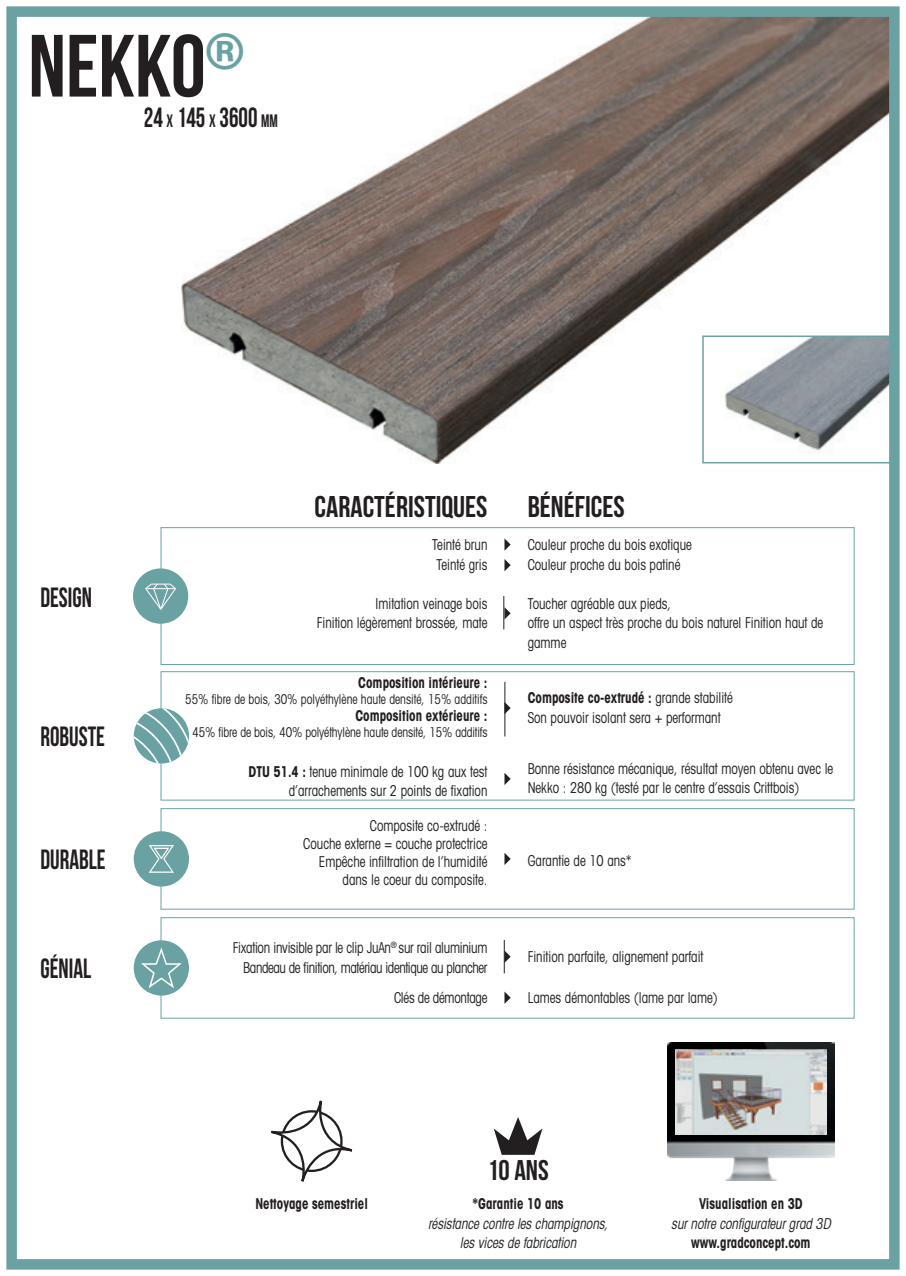
<style>
.page{position:relative;width:906px;height:1276px;background:#fff}
.page>*{position:absolute;margin:0;border:0;box-sizing:border-box;transform-origin:0 0}
.t1{font:88.05px "Bebas Neue";color:#231f20}
.t2{font:30px "Bebas Neue";color:#231f20}
.t3{font:28.5px "Bebas Neue";color:#231f20}
.t4{font:27.75px "Bebas Neue";color:#231f20;scale:.86 1}
.t5{font:condensed 15px/19.5px "Avant Garde";color:#231f20;scale:.86 1}
.t6{font:700 condensed 15px "Avant Garde";color:#231f20;scale:.86 1}
.t7{font:italic condensed 15px/19.5px "Avant Garde";color:#231f20;text-align:center;scale:.86 1}
.t8{font:condensed 15px "Avant Garde";letter-spacing:-.02em;color:#231f20;scale:.86 1}
.t9{font:condensed 15px "Avant Garde";letter-spacing:-.03em;color:#231f20;scale:.86 1}
.t10{font:condensed 13.5px "Avant Garde";letter-spacing:-.005em;color:#231f20;scale:.86 1}
.s1{font-size:18px}
.s2{font-weight:700}
.s3{font-weight:400}
</style>
<div class="page">
<img style="left:182px;top:17px;width:706px;height:446px">
<img style="left:705px;top:338px;width:183px;height:122px">
<div style="left:702px;top:335px;width:190px;height:128px;border:2px solid #6aa2a3"></div>
<div style="left:6px;top:6px;width:893px;height:1263px;border:10px solid #6aa2a3"></div>
<img style="left:668px;top:1043px;width:166px;height:137px">
<img style="left:675px;top:1049px;width:152px;height:85px">
<svg style="left:269px;top:1101px;width:86px;height:169px"></svg>
<div style="left:161px;top:808px;width:693px;height:101px;border:1px solid #6aa2a3"></div>
<div style="left:161px;top:917px;width:693px;height:101px;border:1px solid #6aa2a3"></div>
<div style="left:161px;top:671px;width:693px;height:129px;border:1px solid #6aa2a3"></div>
<div style="left:161px;top:527px;width:693px;height:138px;border:1px solid #6aa2a3"></div>
<svg style="left:504px;top:853px;width:6px;height:12px"></svg>
<svg style="left:504px;top:991px;width:6px;height:13px"></svg>
<svg style="left:505px;top:951px;width:5px;height:12px"></svg>
<svg style="left:504px;top:538px;width:6px;height:13px"></svg>
<svg style="left:505px;top:702px;width:5px;height:12px"></svg>
<svg style="left:504px;top:773px;width:6px;height:12px"></svg>
<svg style="left:504px;top:559px;width:6px;height:12px"></svg>
<svg style="left:504px;top:607px;width:6px;height:12px"></svg>
<hr style="left:504px;top:940px;width:1px;height:33px;background:#231f20">
<svg style="left:134px;top:708px;width:55px;height:55px"></svg>
<div style="left:133px;top:568px;width:55px;height:56px;background:#6aa2a3;border-radius:50%"></div>
<svg style="left:145px;top:583px;width:31px;height:27px"></svg>
<div style="left:134px;top:831px;width:55px;height:55px;background:#6aa2a3;border-radius:50%"></div>
<svg style="left:149px;top:845px;width:25px;height:27px"></svg>
<div style="left:134px;top:940px;width:55px;height:55px;background:#6aa2a3;border-radius:50%"></div>
<svg style="left:139px;top:945px;width:45px;height:45px"></svg>
<svg style="left:494px;top:1117px;width:48px;height:37px"></svg>
<hr style="left:504px;top:682px;width:1px;height:54px;background:#231f20">
<hr style="left:503px;top:596px;width:1px;height:33px;background:#231f20">
<p class="t1" style="left:28px;top:18px;width:217px">NEKKO<sup>®</sup></p>
<p class="t4" style="left:144px;top:102px;width:157px">24 <span class="s1">X</span> 145 <span class="s1">X</span> 3600 <span class="s1">MM</span></p>
<p class="t4" style="left:40px;top:582px;width:62px">DESIGN</p>
<p class="t2" style="left:315px;top:490px;width:174px">CARACTÉRISTIQUES</p>
<p class="t2" style="left:527px;top:490px;width:98px">BÉNÉFICES</p>
<p class="t5" style="left:432px;top:535px;width:66px">Teinté brun</p>
<p class="t5" style="left:436px;top:554px;width:61px">Teinté gris</p>
<p class="t5" style="left:375px;top:593px;width:132px">Imitation veinage bois</p>
<p class="t5" style="left:317px;top:613px;width:200px">Finition légèrement brossée, mate</p>
<p class="t5" style="left:527px;top:535px;width:192px">Couleur proche du bois exotique</p>
<p class="t5" style="left:527px;top:554px;width:179px">Couleur proche du bois patiné</p>
<p class="t5" style="left:527px;top:593px;width:168px">Toucher agréable aux pieds,</p>
<p class="t5" style="left:527px;top:613px;width:345px">offre un aspect très proche du bois naturel Finition haut de gamme</p>
<p class="t4" style="left:40px;top:721px;width:77px">ROBUSTE</p>
<p class="t4" style="left:40px;top:844px;width:77px">DURABLE</p>
<p class="t4" style="left:40px;top:953px;width:61px">GÉNIAL</p>
<p class="t6" style="left:358px;top:673px;width:152px">Composition intérieure :</p>
<p class="t10" style="left:185px;top:691px;width:353px">55% fibre de bois, 30% polyéthylène haute densité, 15% additifs</p>
<p class="t6" style="left:355px;top:706px;width:155px">Composition extérieure :</p>
<p class="t10" style="left:192px;top:724px;width:345px">45% fibre de bois, 40% polyéthylène haute densité, 15% additifs</p>
<p class="t5" style="left:248px;top:761px;width:279px"><span class="s2">DTU 51.4 :</span> tenue minimale de 100 kg aux test</p>
<p class="t5" style="left:289px;top:780px;width:233px">d’arrachements sur 2 points de fixation</p>
<p class="t5" style="left:370px;top:815px;width:138px">Composite co-extrudé :</p>
<p class="t5" style="left:303px;top:833px;width:216px">Couche externe = couche protectrice</p>
<p class="t5" style="left:319px;top:851px;width:197px">Empêche infiltration de l’humidité</p>
<p class="t5" style="left:342px;top:869px;width:170px">dans le coeur du composite.</p>
<p class="t8" style="left:233px;top:938px;width:298px">Fixation invisible par le clip JuAn<sup>®</sup> sur rail aluminium</p>
<p class="t9" style="left:243px;top:958px;width:286px">Bandeau de finition, matériau identique au plancher</p>
<p class="t8" style="left:394px;top:988px;width:110px">Clés de démontage</p>
<p class="t6" style="left:527px;top:688px;width:240px">Composite co-extrudé : <span class="s3">grande stabilité</span></p>
<p class="t5" style="left:527px;top:707px;width:226px">Son pouvoir isolant sera + performant</p>
<p class="t5" style="left:527px;top:758px;width:357px">Bonne résistance mécanique, résultat moyen obtenu avec le<br>Nekko : 280 kg (testé par le centre d’essais Crittbois)</p>
<p class="t5" style="left:527px;top:850px;width:122px">Garantie de 10 ans*</p>
<p class="t5" style="left:527px;top:947px;width:206px">Finition parfaite, alignement parfait</p>
<p class="t5" style="left:527px;top:987px;width:223px">Lames démontables (lame par lame)</p>
<p class="t6" style="left:255px;top:1194px;width:132px">Nettoyage semestriel</p>
<p class="t3" style="left:487px;top:1155px;width:63px">10 ANS</p>
<p class="t6" style="left:472px;top:1194px;width:107px">*Garantie 10 ans</p>
<p class="t7" style="left:428px;top:1213px;width:214px">résistancecontreleschampignons, lesvicesdefabrication</p>
<p class="t6" style="left:699px;top:1194px;width:122px">Visualisation en 3D</p>
<p class="t7" style="left:671px;top:1213px;width:190px">surnotreconfigurateurgrad 3D</p>
<p class="t6" style="left:691px;top:1233px;width:140px">www.gradconcept.com</p>
</div>
